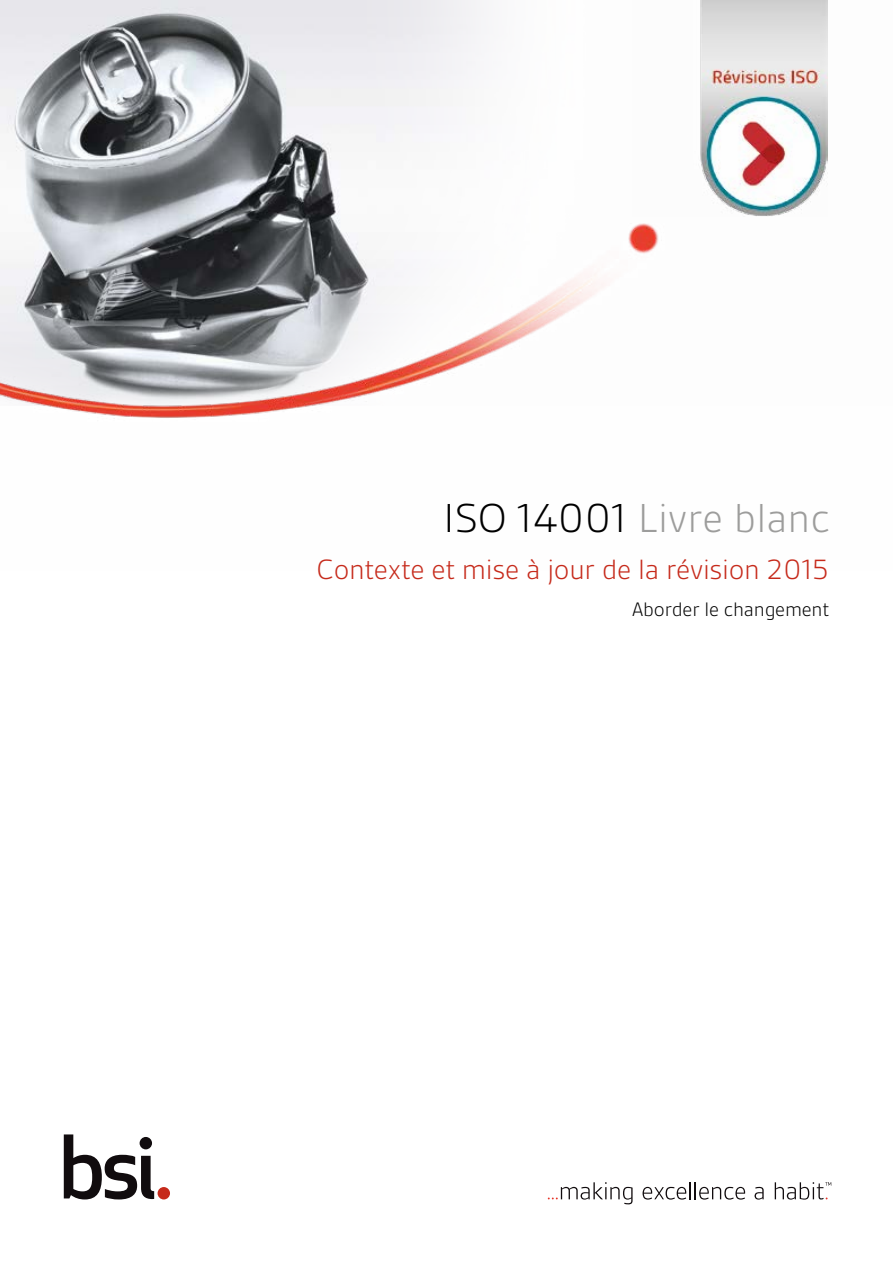
<style>
.page{position:relative;width:893px;height:1263px;background:#fff}
.page>*{position:absolute;margin:0;border:0;box-sizing:border-box;transform-origin:0 0}
.t1{font:300 43.5px "BSI Gesta";color:#9d9d9c}
.t2{font:300 30px "BSI Gesta";letter-spacing:-.01em;color:#c62a1b}
.t3{font:300 21px "BSI Gesta";letter-spacing:-.01em;color:#000}
.s1{color:#000}
</style>
<div class="page">
<svg style="left:64px;top:1134px;width:90px;height:65px"></svg>
<div style="left:158px;top:1187px;width:12px;height:12px;background:#c62a1b;border-radius:50%"></div>
<svg style="left:548px;top:1182px;width:85px;height:22px"></svg>
<svg style="left:643px;top:1182px;width:102px;height:17px"></svg>
<svg style="left:755px;top:1187px;width:9px;height:12px"></svg>
<svg style="left:775px;top:1182px;width:56px;height:17px"></svg>
<img style="left:0;top:0;width:828px;height:419px">
<p class="t1" style="left:444px;top:496px;width:388px"><span class="s1">ISO 14001</span> Livre blanc</p>
<p class="t2" style="left:317px;top:553px;width:514px">Contexte et mise à jour de la révision 2015</p>
<p class="t3" style="left:632px;top:598px;width:199px">Aborder le changement</p>
</div>
